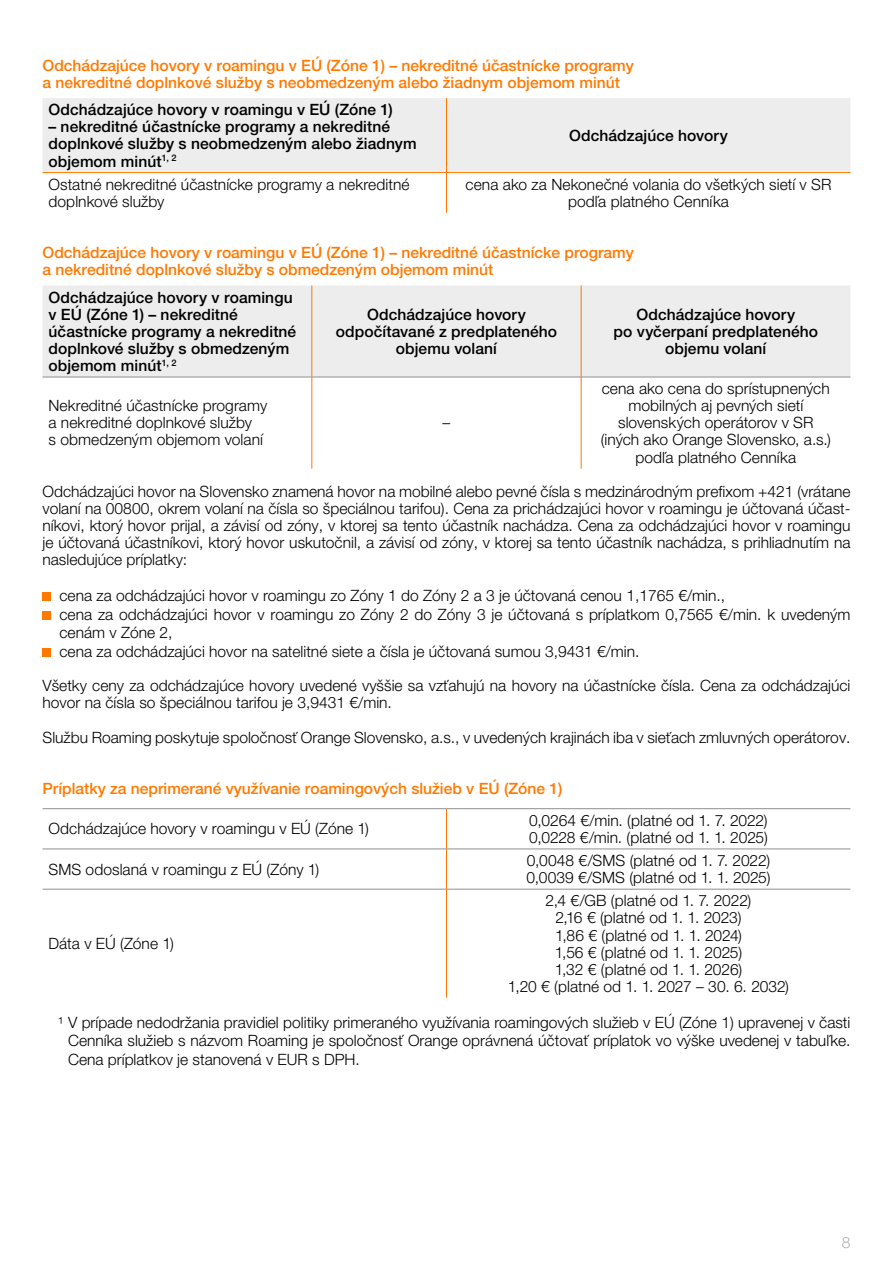
<style>
.page{position:relative;width:893px;height:1263px;background:#fff}
.page>*{position:absolute;margin:0;border:0;box-sizing:border-box;transform-origin:0 0}
.t1{font:300 15.6px/17.1px "Helvetica Neue LT Pro";color:#000}
.t2{font:500 15.6px/17.1px "Helvetica Neue LT Pro";letter-spacing:.005em;color:#000}
.t3{font:500 15.6px/17.1px "Helvetica Neue LT Pro";color:#ff7900}
.t4{font:300 15.6px "Helvetica Neue LT Pro";color:#b3b2b2}
</style>
<div class="page">
<div style="left:43px;top:98px;width:807px;height:74px;background:#ededed"></div>
<svg style="left:43px;top:173px;width:807px;height:1px"></svg>
<hr style="left:446px;top:98px;width:1px;height:74px;background:#ff7900">
<hr style="left:446px;top:173px;width:1px;height:40px;background:#ff7900">
<hr style="left:43px;top:172px;width:403px;height:1px;background:#ff7900">
<hr style="left:446px;top:172px;width:404px;height:1px;background:#ff7900">
<div style="left:43px;top:285px;width:807px;height:92px;background:#ededed"></div>
<hr style="left:312px;top:285px;width:1px;height:92px;background:#ff7900">
<hr style="left:581px;top:285px;width:1px;height:92px;background:#ff7900">
<hr style="left:43px;top:377px;width:269px;height:1px;background:#8f8f8f">
<hr style="left:312px;top:377px;width:269px;height:1px;background:#8f8f8f">
<hr style="left:581px;top:377px;width:269px;height:1px;background:#8f8f8f">
<hr style="left:312px;top:377px;width:1px;height:92px;background:#ff7900">
<hr style="left:581px;top:377px;width:1px;height:92px;background:#ff7900">
<div style="left:43px;top:592px;width:8px;height:9px;background:#ff7900"></div>
<div style="left:43px;top:611px;width:8px;height:9px;background:#ff7900"></div>
<div style="left:43px;top:649px;width:8px;height:8px;background:#ff7900"></div>
<svg style="left:43px;top:809px;width:807px;height:80px"></svg>
<hr style="left:43px;top:808px;width:403px;height:1px;background:#8f8f8f">
<hr style="left:446px;top:808px;width:404px;height:1px;background:#8f8f8f">
<hr style="left:446px;top:809px;width:1px;height:40px;background:#ff7900">
<hr style="left:446px;top:849px;width:1px;height:40px;background:#ff7900">
<hr style="left:446px;top:889px;width:1px;height:109px;background:#ff7900">
<hr style="left:43px;top:849px;width:403px;height:1px;background:#8f8f8f">
<hr style="left:446px;top:849px;width:404px;height:1px;background:#8f8f8f">
<hr style="left:43px;top:889px;width:403px;height:1px;background:#8f8f8f">
<hr style="left:446px;top:889px;width:404px;height:1px;background:#8f8f8f">
<p class="t3" style="left:43px;top:57px;width:593px">Odchádzajúce hovory v roamingu v EÚ (Zóne 1) – nekreditné účastnícke programy a nekreditné doplnkové služby s neobmedzeným alebo žiadnym objemom minút</p>
<p class="t2" style="left:49px;top:101px;width:346px">Odchádzajúce hovory v roamingu v EÚ (Zóne 1)</p>
<p class="t2" style="left:49px;top:118px;width:370px">– nekreditné účastnícke programy a nekreditné doplnkové služby s neobmedzeným alebo žiadnym objemom minút<sup>1,</sup> <sup>2</sup></p>
<p class="t2" style="left:569px;top:127px;width:160px">Odchádzajúce hovory</p>
<p class="t1" style="left:49px;top:175px;width:363px">Ostatné nekreditné účastnícke programy a nekreditné doplnkové služby</p>
<p class="t1" style="left:465px;top:175px;width:367px;text-align:center">cena ako za Nekonečné volania do všetkých sietí v SR podľa platného Cenníka</p>
<p class="t3" style="left:43px;top:244px;width:593px">Odchádzajúce hovory v roamingu v EÚ (Zóne 1) – nekreditné účastnícke programy a nekreditné doplnkové služby s obmedzeným objemom minút</p>
<p class="t2" style="left:49px;top:288px;width:249px">Odchádzajúce hovory v roamingu v EÚ (Zóne 1) – nekreditné účastnícke programy a nekreditné doplnkové služby s obmedzeným objemom minút<sup>1,</sup> <sup>2</sup></p>
<p class="t2" style="left:336px;top:305px;width:223px;text-align:center">Odchádzajúce hovory odpočítavané z predplateného objemu volaní</p>
<p class="t2" style="left:613px;top:305px;width:206px;text-align:center">Odchádzajúce hovory<br>po vyčerpaní predplateného objemu volaní</p>
<p class="t1" style="left:601px;top:380px;width:232px;text-align:center">cena ako cena do sprístupnených mobilných aj pevných sietí slovenských operátorov v SR (iných ako Orange Slovensko, a.s.) podľa platného Cenníka</p>
<p class="t1" style="left:43px;top:482px;width:809px;text-align:justify">Odchádzajúci hovor na Slovensko znamená hovor na mobilné alebo pevné čísla s medzinárodným prefixom +421 (vrátane volaní na 00800, okrem volaní na čísla so špeciálnou tarifou). Cena za prichádzajúci hovor v roamingu je účtovaná účast&shy;níkovi, ktorý hovor prijal, a závisí od zóny, v ktorej sa tento účastník nachádza. Cena za odchádzajúci hovor v roamingu je účtovaná účastníkovi, ktorý hovor uskutočnil, a závisí od zóny, v ktorej sa tento účastník nachádza, s prihliadnutím na nasledujúce príplatky:</p>
<p class="t1" style="left:60px;top:586px;width:792px;line-height:18.8px">cena za odchádzajúci hovor v roamingu zo Zóny 1 do Zóny 2 a 3 je účtovaná cenou 1,1765 €/min.,<br>cena za odchádzajúci hovor v roamingu zo Zóny 2 do Zóny 3 je účtovaná s príplatkom 0,7565 €/min. k uvedeným cenám v Zóne 2,<br>cena za odchádzajúci hovor na satelitné siete a čísla je účtovaná sumou 3,9431 €/min.</p>
<p class="t1" style="left:43px;top:677px;width:809px">Všetky ceny za odchádzajúce hovory uvedené vyššie sa vzťahujú na hovory na účastnícke čísla. Cena za odchádzajúci hovor na čísla so špeciálnou tarifou je 3,9431 €/min.</p>
<p class="t1" style="left:43px;top:728px;width:809px">Službu Roaming poskytuje spoločnosť Orange Slovensko, a.s., v uvedených krajinách iba v sieťach zmluvných operátorov.</p>
<p class="t3" style="left:43px;top:780px;width:521px">Príplatky za neprimerané využívanie roamingových služieb v EÚ (Zóne 1)</p>
<p class="t1" style="left:49px;top:820px;width:322px">Odchádzajúce hovory v roamingu v EÚ (Zóne 1)</p>
<p class="t1" style="left:529px;top:811px;width:240px">0,0264 €/min. (platné od 1. 7. 2022)<br>0,0228 €/min. (platné od 1. 1. 2025)</p>
<p class="t1" style="left:49px;top:860px;width:272px">SMS odoslaná v roamingu z EÚ (Zóny 1)</p>
<p class="t1" style="left:526px;top:852px;width:246px">0,0048 €/SMS (platné od 1. 7. 2022)<br>0,0039 €/SMS (platné od 1. 1. 2025)</p>
<p class="t1" style="left:49px;top:397px;width:220px">Nekreditné účastnícke programy a nekreditné doplnkové služby<br>s obmedzeným objemom volaní</p>
<p class="t1" style="left:443px;top:414px;width:9px">–</p>
<p class="t1" style="left:508px;top:892px;width:283px;text-align:center">2,4 €/GB (platné od 1. 7. 2022)<br>2,16 € (platné od 1. 1. 2023)<br>1,86 € (platné od 1. 1. 2024)<br>1,56 € (platné od 1. 1. 2025)<br>1,32 € (platné od 1. 1. 2026)<br>1,20 € (platné od 1. 1. 2027 – 30. 6. 2032)</p>
<p class="t1" style="left:68px;top:1012px;width:784px;line-height:18.8px;text-align:justify;text-indent:-9px">¹ V prípade nedodržania pravidiel politiky primeraného využívania roamingových služieb v EÚ (Zóne 1) upravenej v časti Cenníka služieb s názvom Roaming je spoločnosť Orange oprávnená účtovať príplatok vo výške uvedenej v tabuľke.<br>Cena príplatkov je stanovená v EUR s DPH.</p>
<p class="t1" style="left:49px;top:935px;width:127px">Dáta v EÚ (Zóne 1)</p>
<p class="t4" style="left:842px;top:1233px;width:10px">8</p>
</div>
